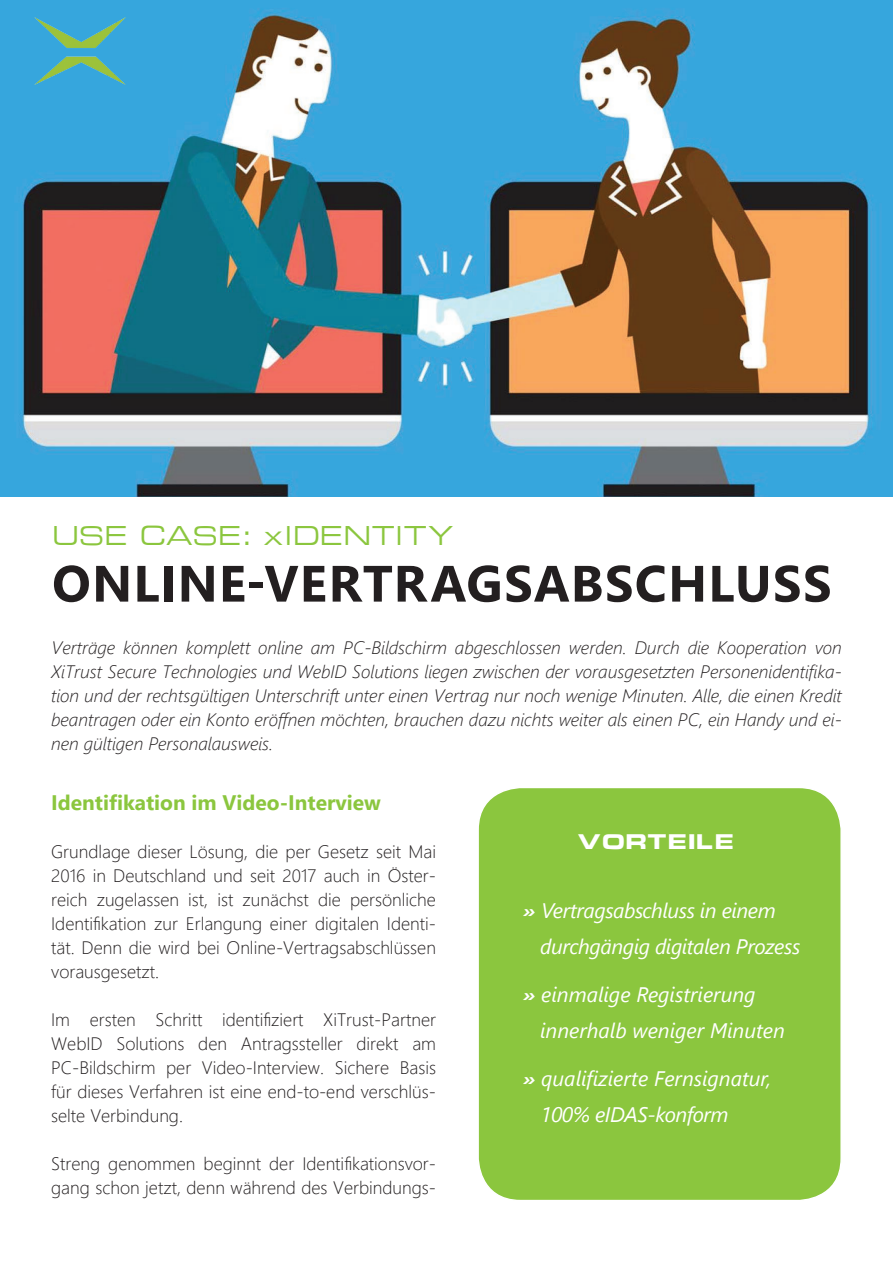
<style>
.page{position:relative;width:893px;height:1263px;background:#fff}
.page>*{position:absolute;margin:0;border:0;box-sizing:border-box;transform-origin:0 0}
.t1{font:700 51px "Segoe UI";letter-spacing:.02em;color:#231f20}
.t2{font:27px "Eurasia Ex";letter-spacing:.005em;color:#8bc63e}
.t3{font:italic 21px/36px "Segoe UI";color:#fff}
.t4{font:italic 21px/36px "Segoe UI";letter-spacing:-.02em;color:#fff}
.t5{font:700 21px "Segoe UI";color:#8bc63e}
.t6{font:700 21px "Eurasia Ex";color:#fff}
.t7{font:300 18px/24px "Segoe UI";color:#231f20;text-align:justify}
.t8{font:italic 300 18px/24px "Segoe UI";color:#231f20;text-align:justify}
.s1{font-weight:700}
</style>
<div class="page">
<img style="left:0;top:0;width:893px;height:496px">
<div style="left:478px;top:787px;width:363px;height:413px;background:#8bc63e;border-radius:43px"></div>
<div style="left:477px;top:787px;width:365px;height:414px;border:2px solid #fff;border-radius:43px"></div>
<img style="left:34px;top:17px;width:92px;height:67px">
<h2 class="t2" style="left:51px;top:519px;width:404px">USE CASE: xIDENTITY</h2>
<h1 class="t1" style="left:52px;top:535px;width:781px">ONLINE-VERTRAGSABSCHLUSS</h1>
<p class="t8" style="left:51px;top:633px;width:792px">Verträge können komplett online am PC-Bildschirm abgeschlossen werden. Durch die Kooperation von XiTrust Secure Technologies und WebID Solutions liegen zwischen der vorausgesetzten Personenidentifika&shy;tion und der rechtsgültigen Unterschrift unter einen Vertrag nur noch wenige Minuten. Alle, die einen Kredit beantragen oder ein Konto eröffnen möchten, brauchen dazu nichts weiter als einen PC, ein Handy und ei&shy;nen gültigen Personalausweis.</p>
<p class="t5" style="left:51px;top:783px;width:331px">Identifikation im Video-Interview</p>
<p class="t7" style="left:51px;top:838px;width:386px">Grundlage dieser Lösung, die per Gesetz seit Mai 2016 in Deutschland und seit 2017 auch in Öster&shy;reich zugelassen ist, ist zunächst die persönliche Identifikation zur Erlangung einer digitalen Identi&shy;tät. Denn die wird bei Online-Vertragsabschlüssen vorausgesetzt.</p>
<p class="t7" style="left:51px;top:1006px;width:386px">Im ersten Schritt identifiziert XiTrust-Partner WebID Solutions den Antragssteller direkt am PC-Bildschirm per Video-Interview. Sichere Basis für dieses Verfahren ist eine end-to-end verschlüs&shy;selte Verbindung.</p>
<p class="t7" style="left:51px;top:1150px;width:386px">Streng genommen beginnt der Identifikationsvor&shy;gang schon jetzt, denn während des Verbindungs-</p>
<p class="t6" style="left:576px;top:829px;width:159px">VORTEILE</p>
<p class="t4" style="left:540px;top:889px;width:262px;text-indent:-17px"><span class="s1">»</span> Vertragsabschluss in einem durchgängig digitalen Prozess</p>
<p class="t3" style="left:540px;top:973px;width:246px;text-indent:-17px"><span class="s1">»</span> einmalige Registrierung innerhalb weniger Minuten</p>
<p class="t3" style="left:540px;top:1057px;width:232px;text-indent:-17px"><span class="s1">»</span> qualifizierte Fernsignatur,<br>100% eIDAS-konform</p>
</div>
